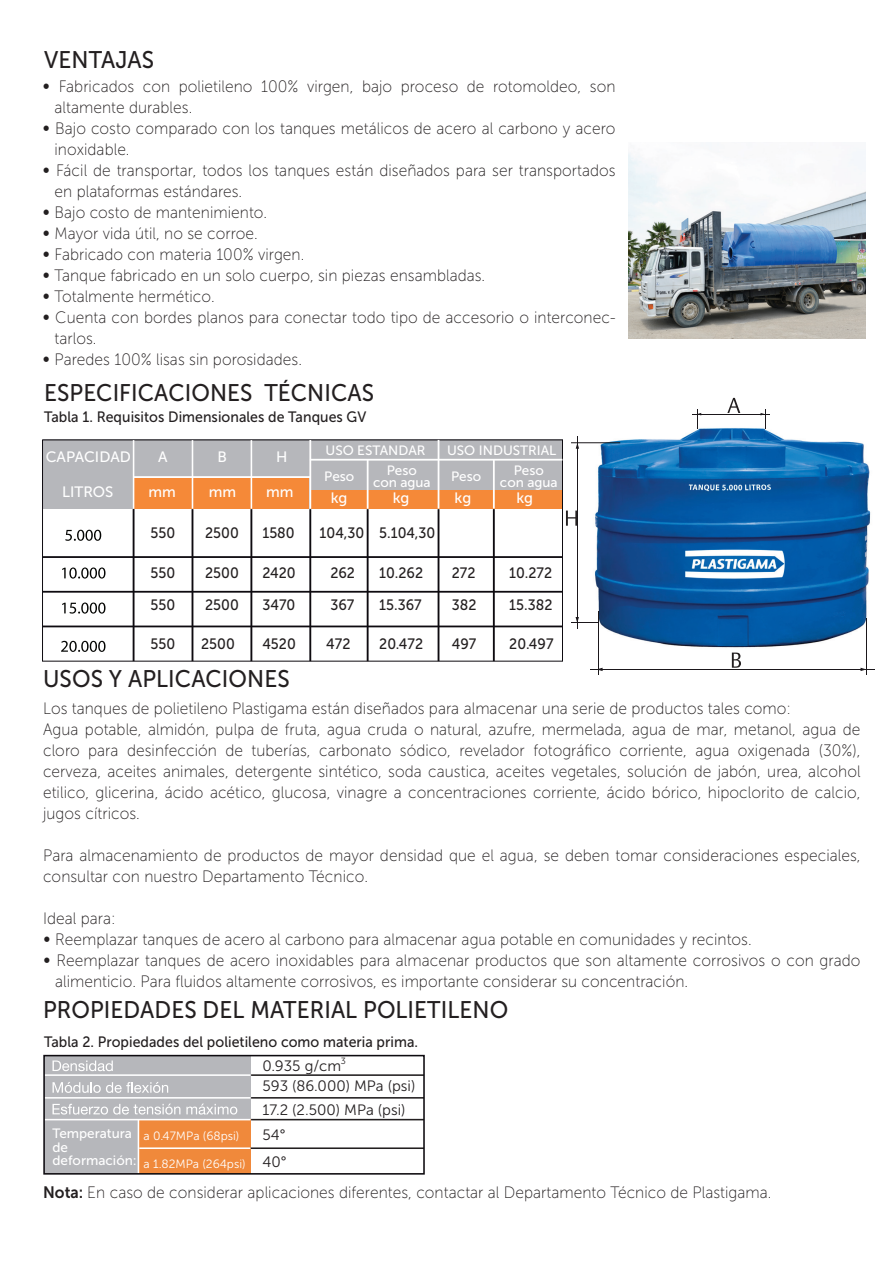
<style>
.page{position:relative;width:893px;height:1263px;background:#fff}
.page>*{position:absolute;margin:0;border:0;box-sizing:border-box;transform-origin:0 0}
.t1{font:24px "Museo Sans 500";letter-spacing:.005em;color:#231f20;scale:.94 1}
.t2{font:16.5px/21px "Museo Sans 100";letter-spacing:.005em;color:#231f20;scale:.94 1}
.t3{font:15px "Museo Sans 500";letter-spacing:.005em;color:#231f20;scale:.94 1}
.t4{font:15px/20.7px "Museo Sans 300";color:#231f20}
.t5{font:15px "Museo Sans 500";color:#fff}
.t6{font:13.5px/12px "Museo Sans 500";color:#fff;text-align:center}
.t7{font:12px "Museo Sans 300";color:#fff}
.t8{font:9px "Museo Sans 300";color:#231f20}
.s1{font-family:"Museo Sans 700"}
</style>
<div class="page">
<div style="left:43px;top:439px;width:520px;height:69px;background:#b6b7bb"></div>
<div style="left:134px;top:478px;width:175px;height:31px;background:#f58938"></div>
<div style="left:311px;top:490px;width:251px;height:19px;background:#f58938"></div>
<div style="left:42px;top:439px;width:521px;height:222px;border:1px solid #0e0b10"></div>
<img style="left:590px;top:428px;width:281px;height:220px">
<hr style="left:590px;top:669px;width:285px;height:1px;background:#1b171b">
<svg style="left:732px;top:653px;width:9px;height:15px"></svg>
<hr style="left:598px;top:611px;width:1px;height:63px;background:#1b171b">
<hr style="left:866px;top:618px;width:1px;height:57px;background:#1b171b">
<hr style="left:692px;top:414px;width:78px;height:1px;background:#1b171b">
<svg style="left:727px;top:398px;width:13px;height:15px"></svg>
<svg style="left:697px;top:409px;width:4px;height:20px"></svg>
<svg style="left:760px;top:409px;width:6px;height:20px"></svg>
<hr style="left:577px;top:437px;width:1px;height:192px;background:#1b171b">
<svg style="left:566px;top:511px;width:11px;height:15px"></svg>
<svg style="left:571px;top:617px;width:27px;height:6px"></svg>
<hr style="left:571px;top:442px;width:49px;height:1px;background:#1b171b">
<svg style="left:65px;top:530px;width:36px;height:11px"></svg>
<svg style="left:62px;top:602px;width:43px;height:12px"></svg>
<svg style="left:61px;top:641px;width:44px;height:11px"></svg>
<hr style="left:134px;top:476px;width:176px;height:2px;background:#fff">
<hr style="left:310px;top:459px;width:252px;height:2px;background:#fff">
<hr style="left:43px;top:556px;width:519px;height:2px;background:#0e0b10">
<hr style="left:43px;top:591px;width:519px;height:2px;background:#0e0b10">
<hr style="left:43px;top:625px;width:519px;height:2px;background:#0e0b10">
<hr style="left:192px;top:509px;width:1px;height:152px;background:#0e0b10">
<hr style="left:250px;top:509px;width:2px;height:152px;background:#0e0b10">
<hr style="left:309px;top:509px;width:2px;height:152px;background:#0e0b10">
<hr style="left:133px;top:509px;width:2px;height:152px;background:#0e0b10">
<hr style="left:309px;top:440px;width:2px;height:69px;background:#fff">
<hr style="left:367px;top:509px;width:2px;height:152px;background:#0e0b10">
<hr style="left:438px;top:509px;width:1px;height:152px;background:#0e0b10">
<hr style="left:493px;top:509px;width:2px;height:152px;background:#0e0b10">
<hr style="left:367px;top:460px;width:2px;height:49px;background:#fff">
<hr style="left:438px;top:440px;width:1px;height:68px;background:#fff">
<hr style="left:493px;top:460px;width:2px;height:48px;background:#fff">
<img style="left:628px;top:151px;width:237px;height:188px">
<hr style="left:192px;top:440px;width:1px;height:69px;background:#fff">
<hr style="left:133px;top:440px;width:1px;height:69px;background:#fff">
<hr style="left:251px;top:440px;width:1px;height:69px;background:#fff">
<div style="left:44px;top:1055px;width:206px;height:119px;background:#b6b7bb"></div>
<div style="left:139px;top:1119px;width:111px;height:55px;background:#f0893b"></div>
<svg style="left:53px;top:1060px;width:60px;height:11px"></svg>
<svg style="left:53px;top:1082px;width:115px;height:11px"></svg>
<svg style="left:53px;top:1103px;width:127px;height:11px"></svg>
<svg style="left:186px;top:1103px;width:51px;height:11px"></svg>
<hr style="left:44px;top:1074px;width:206px;height:2px;background:#fff">
<hr style="left:44px;top:1097px;width:206px;height:1px;background:#fff">
<hr style="left:44px;top:1119px;width:206px;height:1px;background:#fff">
<hr style="left:251px;top:1074px;width:173px;height:2px;background:#231f20">
<hr style="left:251px;top:1097px;width:173px;height:1px;background:#231f20">
<hr style="left:251px;top:1119px;width:173px;height:1px;background:#231f20">
<hr style="left:250px;top:1147px;width:174px;height:2px;background:#231f20">
<hr style="left:139px;top:1147px;width:111px;height:2px;background:#fff">
<hr style="left:138px;top:1120px;width:1px;height:54px;background:#fff">
<div style="left:43px;top:1055px;width:382px;height:119px;border:2px solid #0e0b10"></div>
<svg style="left:62px;top:567px;width:43px;height:12px"></svg>
<h1 class="t1" style="left:44px;top:46px;width:119px">VENTAJAS</h1>
<p class="t2" style="left:43px;top:76px;width:611px">∞ Fabricados con polietileno 100% virgen, bajo proceso de rotomoldeo, son</p>
<p class="t2" style="left:55px;top:97px;width:148px">altamente durables.</p>
<p class="t2" style="left:43px;top:118px;width:611px">∞ Bajo costo comparado con los tanques metálicos de acero al carbono y acero</p>
<p class="t2" style="left:55px;top:139px;width:81px">inoxidable.</p>
<p class="t2" style="left:43px;top:160px;width:611px">∞ Fácil de transportar, todos los tanques están diseñados para ser transportados</p>
<p class="t2" style="left:55px;top:181px;width:201px">en plataformas estándares.</p>
<p class="t2" style="left:43px;top:202px;width:241px">∞ Bajo costo de mantenimiento.</p>
<p class="t2" style="left:43px;top:223px;width:231px">∞ Mayor vida útil, no se corroe.</p>
<p class="t2" style="left:43px;top:244px;width:280px">∞ Fabricado con materia 100% virgen.</p>
<p class="t2" style="left:43px;top:265px;width:473px">∞ Tanque fabricado en un solo cuerpo, sin piezas ensambladas.</p>
<p class="t2" style="left:43px;top:286px;width:185px">∞ Totalmente hermético.</p>
<p class="t2" style="left:43px;top:307px;width:611px">∞ Cuenta con bordes planos para conectar todo tipo de accesorio o interconec-</p>
<p class="t2" style="left:55px;top:328px;width:46px">tarlos.</p>
<p class="t2" style="left:43px;top:349px;width:278px">∞ Paredes 100% lisas sin porosidades.</p>
<h1 class="t1" style="left:44px;top:380px;width:352px">ESPECIFICACIONES TÉCNICAS</h1>
<p class="t3" style="left:44px;top:409px;width:344px">Tabla 1. Requisitos Dimensionales de Tanques GV</p>
<p class="t6" style="left:326px;top:445px;width:102px">USO ESTANDAR</p>
<p class="t6" style="left:514px;top:441px;width:44px;line-height:19.6px;text-align:left;text-indent:-67px">USO INDUSTRIAL<br>Peso</p>
<p class="t6" style="left:500px;top:476px;width:59px">con agua</p>
<p class="t5" style="left:393px;top:490px;width:18px">kg</p>
<p class="t5" style="left:455px;top:490px;width:18px">kg</p>
<p class="t5" style="left:516px;top:490px;width:18px">kg</p>
<p class="t5" style="left:46px;top:449px;width:87px">CAPACIDAD</p>
<p class="t5" style="left:158px;top:449px;width:11px">A</p>
<p class="t5" style="left:218px;top:449px;width:11px">B</p>
<p class="t5" style="left:276px;top:449px;width:13px">H</p>
<p class="t5" style="left:62px;top:484px;width:53px">LITROS</p>
<p class="t5" style="left:149px;top:484px;width:29px">mm</p>
<p class="t5" style="left:209px;top:484px;width:29px">mm</p>
<p class="t5" style="left:266px;top:484px;width:29px">mm</p>
<p class="t5" style="left:331px;top:490px;width:18px">kg</p>
<p class="t6" style="left:324px;top:470px;width:32px">Peso</p>
<p class="t6" style="left:373px;top:464px;width:59px">Peso<br>con agua</p>
<p class="t6" style="left:451px;top:470px;width:32px">Peso</p>
<p class="t3" style="left:150px;top:524px;width:28px">550</p>
<p class="t3" style="left:205px;top:524px;width:37px">2500</p>
<p class="t3" style="left:262px;top:524px;width:36px">1580</p>
<p class="t3" style="left:320px;top:524px;width:49px">104,30</p>
<p class="t3" style="left:379px;top:524px;width:61px">5.104,30</p>
<p class="t3" style="left:150px;top:565px;width:28px">550</p>
<p class="t3" style="left:205px;top:565px;width:37px">2500</p>
<p class="t3" style="left:262px;top:565px;width:37px">2420</p>
<p class="t3" style="left:330px;top:565px;width:28px">262</p>
<p class="t3" style="left:379px;top:565px;width:48px">10.262</p>
<p class="t3" style="left:452px;top:565px;width:27px">272</p>
<p class="t3" style="left:509px;top:565px;width:47px">10.272</p>
<p class="t3" style="left:150px;top:597px;width:28px">550</p>
<p class="t3" style="left:150px;top:635px;width:28px">550</p>
<p class="t3" style="left:205px;top:597px;width:37px">2500</p>
<p class="t3" style="left:201px;top:635px;width:37px">2500</p>
<p class="t3" style="left:262px;top:597px;width:37px">3470</p>
<p class="t3" style="left:262px;top:635px;width:37px">4520</p>
<p class="t3" style="left:330px;top:597px;width:27px">367</p>
<p class="t3" style="left:326px;top:635px;width:27px">472</p>
<p class="t3" style="left:379px;top:597px;width:47px">15.367</p>
<p class="t3" style="left:379px;top:635px;width:48px">20.472</p>
<p class="t3" style="left:452px;top:597px;width:28px">382</p>
<p class="t3" style="left:452px;top:635px;width:28px">497</p>
<p class="t3" style="left:509px;top:597px;width:47px">15.382</p>
<p class="t3" style="left:509px;top:635px;width:49px">20.497</p>
<h1 class="t1" style="left:43px;top:666px;width:264px">USOS Y APLICACIONES</h1>
<p class="t2" style="left:43px;top:698px;width:871px">Los tanques de polietileno Plastigama están diseñados para almacenar una serie de productos tales como:<br>Agua potable, almidón, pulpa de fruta, agua cruda o natural, azufre, mermelada, agua de mar, metanol, agua de cloro para desinfección de tuberías, carbonato sódico, revelador fotográfico corriente, agua oxigenada (30%), cerveza, aceites animales, detergente sintético, soda caustica, aceites vegetales, solución de jabón, urea, alcohol etilico, glicerina, ácido acético, glucosa, vinagre a concentraciones corriente, ácido bórico, hipoclorito de calcio, jugos cítricos.</p>
<p class="t2" style="left:43px;top:845px;width:871px">Para almacenamiento de productos de mayor densidad que el agua, se deben tomar consideraciones especiales, consultar con nuestro Departamento Técnico.</p>
<p class="t2" style="left:43px;top:908px;width:79px">Ideal para:</p>
<p class="t2" style="left:43px;top:929px;width:755px">∞ Reemplazar tanques de acero al carbono para almacenar agua potable en comunidades y recintos.</p>
<p class="t2" style="left:43px;top:950px;width:871px">∞ Reemplazar tanques de acero inoxidables para almacenar productos que son altamente corrosivos o con grado</p>
<p class="t2" style="left:55px;top:971px;width:675px">alimenticio. Para fluidos altamente corrosivos, es importante considerar su concentración.</p>
<h1 class="t1" style="left:43px;top:997px;width:496px">PROPIEDADES DEL MATERIAL POLIETILENO</h1>
<p class="t3" style="left:44px;top:1034px;width:399px">Tabla 2. Propiedades del polietileno como materia prima.</p>
<p class="t8" style="left:341px;top:1056px;width:7px">3</p>
<p class="t4" style="left:262px;top:1055px;width:154px">0.935 g/cm<br>593 (86.000) MPa (psi)</p>
<p class="t7" style="left:53px;top:1129px;width:188px"><sup>Temperatura</sup> a 0.47MPa (68psi)</p>
<p class="t6" style="left:53px;top:1141px;width:17px">de</p>
<p class="t7" style="left:53px;top:1157px;width:195px"><sup>deformación:</sup> a 1.82MPa (264psi)</p>
<p class="t4" style="left:262px;top:1099px;width:145px">17.2 (2.500) MPa (psi)</p>
<p class="t4" style="left:262px;top:1125px;width:25px">54°</p>
<p class="t4" style="left:262px;top:1152px;width:26px">40°</p>
<p class="t2" style="left:43px;top:1181px;width:776px"><span class="s1">Nota:</span> En caso de considerar aplicaciones diferentes, contactar al Departamento Técnico de Plastigama.</p>
</div>
